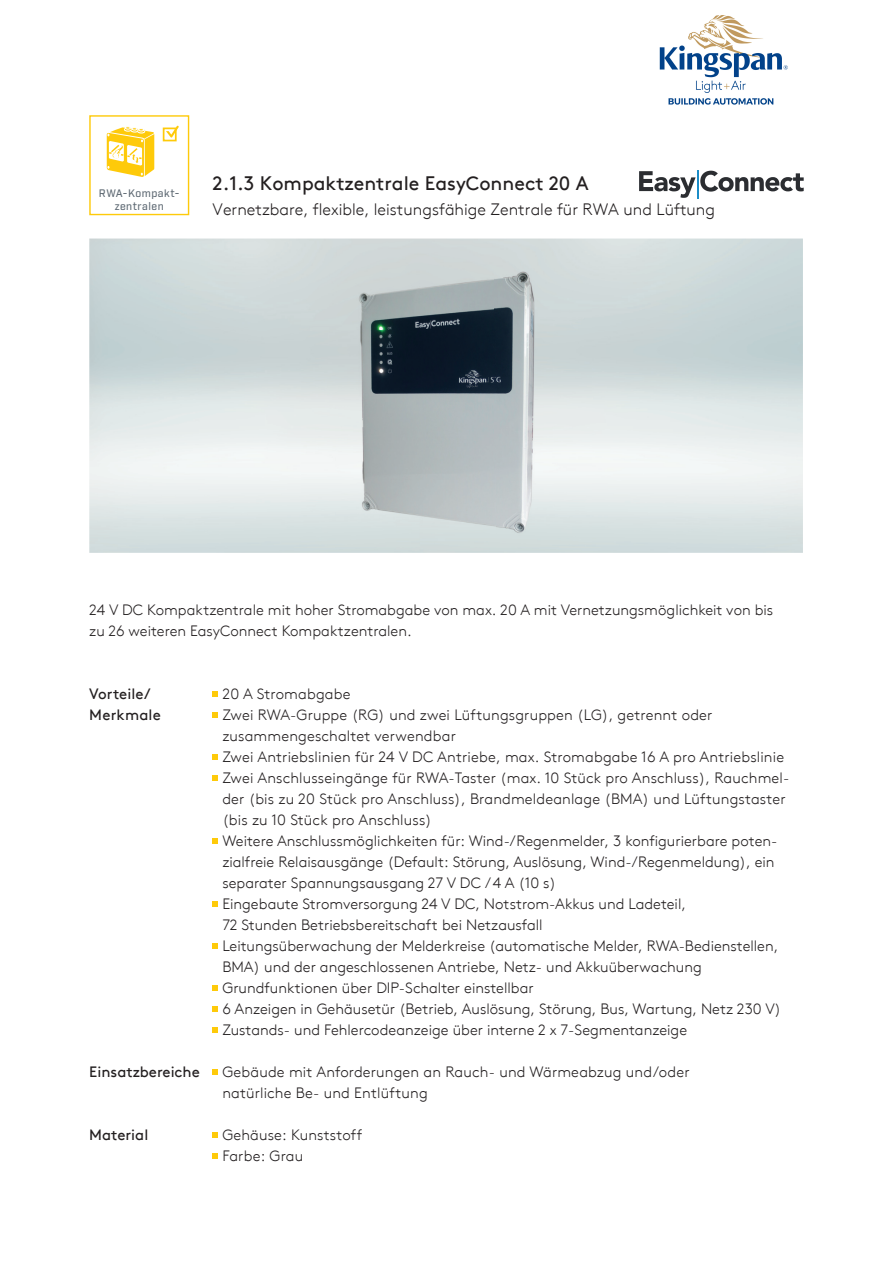
<style>
.page{position:relative;width:893px;height:1263px;background:#fff}
.page>*{position:absolute;margin:0;border:0;box-sizing:border-box;transform-origin:0 0}
.t1{font:19.5px "Kingspan Brown TT";color:#231f20}
.t2{font:300 16.5px "Kingspan Brown TT";color:#231f20}
.t3{font:300 15px/21px "Kingspan Brown TT";color:#231f20}
.t4{font:15px "Kingspan Brown TT";color:#231f20}
.t5{font:500 10.65px/12.8px "Industry";letter-spacing:.05em;color:#5c6771;text-align:center}
</style>
<div class="page">
<img style="left:302px;top:258px;width:289px;height:289px">
<svg style="left:212px;top:692px;width:5px;height:5px"></svg>
<svg style="left:212px;top:713px;width:5px;height:5px"></svg>
<svg style="left:212px;top:755px;width:5px;height:5px"></svg>
<svg style="left:212px;top:776px;width:5px;height:5px"></svg>
<svg style="left:212px;top:839px;width:5px;height:5px"></svg>
<svg style="left:212px;top:902px;width:5px;height:5px"></svg>
<svg style="left:212px;top:944px;width:5px;height:5px"></svg>
<svg style="left:212px;top:986px;width:5px;height:5px"></svg>
<svg style="left:212px;top:1007px;width:5px;height:5px"></svg>
<svg style="left:212px;top:1028px;width:5px;height:5px"></svg>
<svg style="left:212px;top:1070px;width:5px;height:5px"></svg>
<svg style="left:212px;top:1133px;width:5px;height:5px"></svg>
<svg style="left:212px;top:1154px;width:5px;height:5px"></svg>
<div style="left:89px;top:115px;width:100px;height:100px;border:1px solid #feca0a"></div>
<svg style="left:166px;top:126px;width:13px;height:12px"></svg>
<div style="left:163px;top:128px;width:14px;height:13px;border:2px solid #feca0a"></div>
<svg style="left:107px;top:126px;width:47px;height:51px"></svg>
<hr style="left:697px;top:170px;width:2px;height:28px;background:#1b8cc7">
<svg style="left:639px;top:171px;width:165px;height:27px"></svg>
<img style="left:659px;top:16px;width:129px;height:89px">
<p class="t5" style="left:99px;top:187px;width:82px">RWA-Kompakt&shy;zentralen</p>
<h1 class="t1" style="left:213px;top:168px;width:377px">2.1.3 Kompaktzentrale EasyConnect 20 A</h1>
<p class="t2" style="left:213px;top:197px;width:504px">Vernetzbare, flexible, leistungsfähige Zentrale für RWA und Lüftung</p>
<p class="t3" style="left:89px;top:598px;width:685px">24 V DC Kompaktzentrale mit hoher Stromabgabe von max. 20 A mit Vernetzungsmöglichkeit von bis zu 26 weiteren EasyConnect Kompaktzentralen.</p>
<p class="t4" style="left:89px;top:682px;width:63px">Vorteile/</p>
<p class="t3" style="left:222px;top:682px;width:130px">20 A Stromabgabe</p>
<p class="t4" style="left:89px;top:703px;width:73px">Merkmale</p>
<p class="t3" style="left:222px;top:703px;width:568px">Zwei RWA-Gruppe (RG) und zwei Lüftungsgruppen (LG), getrennt oder zusammengeschaltet verwendbar<br>Zwei Antriebslinien für 24 V DC Antriebe, max. Stromabgabe 16 A pro Antriebslinie Zwei Anschlusseingänge für RWA-Taster (max. 10 Stück pro Anschluss), Rauchmel&shy;der (bis zu 20 Stück pro Anschluss), Brandmeldeanlage (BMA) und Lüftungstaster (bis zu 10 Stück pro Anschluss)<br>Weitere Anschlussmöglichkeiten für: Wind-/Regenmelder, 3 konfigurierbare poten&shy;zialfreie Relaisausgänge (Default: Störung, Auslösung, Wind-/Regenmeldung), ein separater Spannungsausgang 27 V DC / 4 A (10 s)<br>Eingebaute Stromversorgung 24 V DC, Notstrom-Akkus und Ladeteil,<br>72 Stunden Betriebsbereitschaft bei Netzausfall<br>Leitungsüberwachung der Melderkreise (automatische Melder, RWA-Bedienstellen, BMA) und der angeschlossenen Antriebe, Netz- und Akkuüberwachung Grundfunktionen über DIP-Schalter einstellbar<br>6 Anzeigen in Gehäusetür (Betrieb, Auslösung, Störung, Bus, Wartung, Netz 230 V)<br>Zustands- und Fehlercodeanzeige über interne 2 x 7-Segmentanzeige</p>
<p class="t4" style="left:89px;top:1060px;width:112px">Einsatzbereiche</p>
<p class="t3" style="left:222px;top:1060px;width:469px">Gebäude mit Anforderungen an Rauch- und Wärmeabzug und/oder natürliche Be- und Entlüftung</p>
<p class="t4" style="left:89px;top:1123px;width:61px">Material</p>
<p class="t3" style="left:222px;top:1123px;width:141px">Gehäuse: Kunststoff<br>Farbe: Grau</p>
</div>
